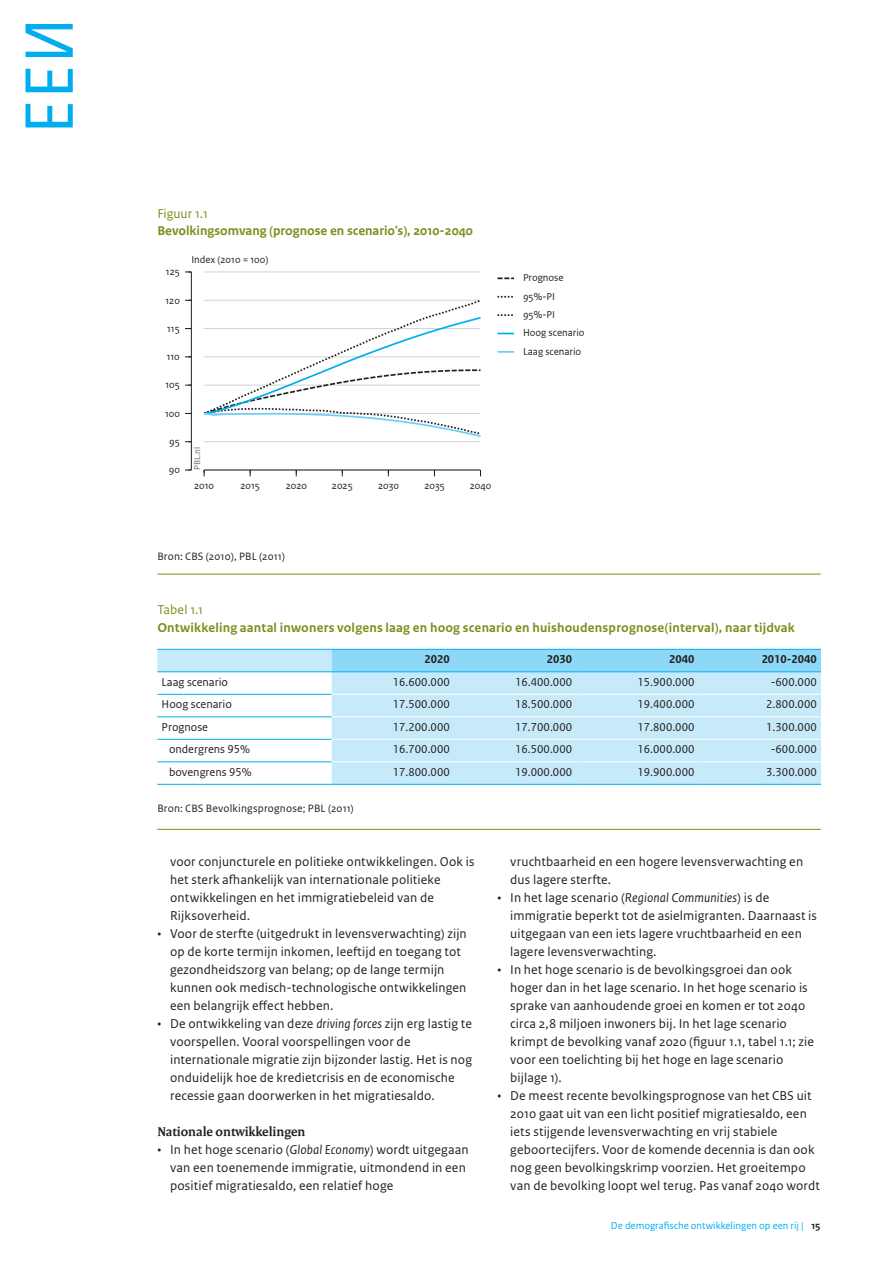
<style>
.page{position:relative;width:893px;height:1263px;background:#fff}
.page>*{position:absolute;margin:0;border:0;box-sizing:border-box;transform-origin:0 0}
.t1{font:13.5px/18px "Rijksoverheid Sans Text";letter-spacing:.01em;color:#231f20}
.Caption_T{font:700 13.5px "Rijksoverheid Sans Text";letter-spacing:.015em;color:#808d1d}
.t2{font:700 13.5px "Rijksoverheid Sans Text TT";color:#808d1d}
.t3{font:700 13.5px "Rijksoverheid Serif";color:#231f20}
.Label_F{font:13.5px "Rijksoverheid Sans Text";color:#808d1d}
.Label_T{font:13.5px "Rijksoverheid Sans Text";letter-spacing:.01em;color:#808d1d}
.N_T{font:12px "Rijksoverheid Sans Text";color:#231f20}
.N_T-2{font:700 12px "Rijksoverheid Sans Text";color:#231f20}
.Source_lijnonder{font:11.25px "Rijksoverheid Sans Text";letter-spacing:.015em;color:#231f20}
.Source_F{font:11.25px "Rijksoverheid Sans Text";letter-spacing:.01em;color:#231f20}
.t4{font:10.5px/18.5px "Rijksoverheid Sans Text TT";color:#231f20}
.Paginanummer{font:10.5px "Rijksoverheid Sans Text";color:#00aeef}
.t5{font:9px "Rijksoverheid Sans Text TT";color:#6c6d70}
.s1{font-style:italic}
.s2{font-weight:700;color:#231f20}
</style>
<div class="page">
<hr style="left:204px;top:441px;width:276px;height:1px;background:#d1d2d4">
<hr style="left:204px;top:272px;width:276px;height:1px;background:#d1d2d4">
<svg style="left:203px;top:300px;width:278px;height:137px"></svg>
<hr style="left:204px;top:470px;width:276px;height:1px;background:#231f20">
<hr style="left:191px;top:272px;width:1px;height:198px;background:#231f20">
<svg style="left:497px;top:277px;width:17px;height:2px"></svg>
<svg style="left:497px;top:296px;width:16px;height:2px"></svg>
<svg style="left:497px;top:314px;width:16px;height:2px"></svg>
<svg style="left:497px;top:333px;width:17px;height:1px"></svg>
<svg style="left:497px;top:351px;width:17px;height:2px"></svg>
<hr style="left:157px;top:574px;width:664px;height:1px;background:#808d1d">
<hr style="left:157px;top:829px;width:664px;height:1px;background:#808d1d">
<svg style="left:157px;top:650px;width:664px;height:134px;fill:#c6eafa"></svg>
<div style="left:332px;top:650px;width:489px;height:21px;background:#8dd7f7"></div>
<hr style="left:157px;top:694px;width:175px;height:1px;background:#00aeef">
<hr style="left:157px;top:716px;width:175px;height:1px;background:#00aeef">
<hr style="left:157px;top:739px;width:175px;height:1px;background:#00aeef">
<hr style="left:157px;top:761px;width:175px;height:1px;background:#00aeef">
<hr style="left:332px;top:694px;width:122px;height:1px;background:#fff">
<hr style="left:454px;top:694px;width:122px;height:1px;background:#fff">
<hr style="left:576px;top:694px;width:123px;height:1px;background:#fff">
<hr style="left:699px;top:694px;width:122px;height:1px;background:#fff">
<hr style="left:332px;top:716px;width:122px;height:1px;background:#fff">
<hr style="left:454px;top:716px;width:122px;height:1px;background:#fff">
<hr style="left:576px;top:716px;width:123px;height:1px;background:#fff">
<hr style="left:699px;top:716px;width:122px;height:1px;background:#fff">
<hr style="left:332px;top:739px;width:122px;height:1px;background:#fff">
<hr style="left:454px;top:739px;width:122px;height:1px;background:#fff">
<hr style="left:576px;top:739px;width:123px;height:1px;background:#fff">
<hr style="left:699px;top:739px;width:122px;height:1px;background:#fff">
<hr style="left:332px;top:761px;width:122px;height:1px;background:#fff">
<hr style="left:454px;top:761px;width:122px;height:1px;background:#fff">
<hr style="left:576px;top:761px;width:123px;height:1px;background:#fff">
<hr style="left:699px;top:761px;width:122px;height:1px;background:#fff">
<hr style="left:157px;top:649px;width:175px;height:1px;background:#00aeef">
<hr style="left:332px;top:649px;width:122px;height:1px;background:#00aeef">
<hr style="left:454px;top:649px;width:122px;height:1px;background:#00aeef">
<hr style="left:576px;top:649px;width:123px;height:1px;background:#00aeef">
<hr style="left:699px;top:649px;width:122px;height:1px;background:#00aeef">
<hr style="left:157px;top:671px;width:175px;height:1px;background:#00aeef">
<hr style="left:332px;top:671px;width:122px;height:1px;background:#00aeef">
<hr style="left:454px;top:671px;width:122px;height:1px;background:#00aeef">
<hr style="left:576px;top:671px;width:123px;height:1px;background:#00aeef">
<hr style="left:699px;top:671px;width:122px;height:1px;background:#00aeef">
<hr style="left:157px;top:784px;width:175px;height:1px;background:#00aeef">
<hr style="left:332px;top:784px;width:122px;height:1px;background:#00aeef">
<hr style="left:454px;top:784px;width:122px;height:1px;background:#00aeef">
<hr style="left:576px;top:784px;width:123px;height:1px;background:#00aeef">
<hr style="left:699px;top:784px;width:122px;height:1px;background:#00aeef">
<p class="Label_F" style="left:157px;top:206px;width:52px">Figuur 1.1</p>
<p class="t2" style="left:157px;top:223px;width:317px">Bevolkingsomvang (prognose en scenario's), 2010-2040</p>
<p class="t4" style="left:166px;top:263px;width:16px">125</p>
<p class="t4" style="left:165px;top:291px;width:16px">120</p>
<p class="t4" style="left:167px;top:319px;width:14px">115</p>
<p class="t4" style="left:167px;top:348px;width:15px">110</p>
<p class="t4" style="left:165px;top:376px;width:16px">105</p>
<p class="t4" style="left:165px;top:404px;width:16px">100</p>
<p class="t4" style="left:169px;top:433px;width:12px">95</p>
<p class="t4" style="left:169px;top:461px;width:13px">90</p>
<p class="t4" style="left:191px;top:250px;width:79px">Index (2010 = 100)</p>
<p class="t5" style="left:192px;top:470px;width:25px;rotate:-90deg">PBL.nl</p>
<p class="t4" style="left:194px;top:477px;width:22px">2010</p>
<p class="t4" style="left:240px;top:477px;width:21px">2015</p>
<p class="t4" style="left:286px;top:477px;width:23px">2020</p>
<p class="t4" style="left:332px;top:477px;width:22px">2025</p>
<p class="t4" style="left:378px;top:477px;width:22px">2030</p>
<p class="t4" style="left:424px;top:477px;width:22px">2035</p>
<p class="t4" style="left:470px;top:477px;width:23px">2040</p>
<p class="Source_F" style="left:157px;top:550px;width:129px">Bron: CBS (2010), PBL (2011)</p>
<p class="t4" style="left:523px;top:269px;width:63px">Prognose<br>95%-PI<br>95%-PI<br>Hoog scenario<br>Laag scenario</p>
<p class="Label_T" style="left:157px;top:602px;width:47px">Tabel 1.1</p>
<p class="Caption_T" style="left:157px;top:620px;width:639px">Ontwikkeling aantal inwoners volgens laag en hoog scenario en huishoudensprognose(interval), naar tijdvak</p>
<p class="N_T-2" style="left:425px;top:652px;width:27px">2020</p>
<p class="N_T-2" style="left:547px;top:652px;width:27px">2030</p>
<p class="N_T-2" style="left:669px;top:652px;width:27px">2040</p>
<p class="N_T-2" style="left:762px;top:652px;width:57px">2010-2040</p>
<p class="N_T" style="left:162px;top:675px;width:68px">Laag scenario</p>
<p class="N_T" style="left:393px;top:675px;width:58px">16.600.000</p>
<p class="N_T" style="left:515px;top:675px;width:58px">16.400.000</p>
<p class="N_T" style="left:637px;top:675px;width:58px">15.900.000</p>
<p class="N_T" style="left:771px;top:675px;width:47px">-600.000</p>
<p class="N_T" style="left:162px;top:697px;width:72px">Hoog scenario</p>
<p class="N_T" style="left:393px;top:697px;width:58px">17.500.000</p>
<p class="N_T" style="left:515px;top:697px;width:58px">18.500.000</p>
<p class="N_T" style="left:637px;top:697px;width:58px">19.400.000</p>
<p class="N_T" style="left:766px;top:697px;width:52px">2.800.000</p>
<p class="N_T" style="left:162px;top:720px;width:48px">Prognose</p>
<p class="N_T" style="left:393px;top:720px;width:58px">17.200.000</p>
<p class="N_T" style="left:515px;top:720px;width:58px">17.700.000</p>
<p class="N_T" style="left:637px;top:720px;width:58px">17.800.000</p>
<p class="N_T" style="left:766px;top:720px;width:52px">1.300.000</p>
<p class="N_T" style="left:169px;top:742px;width:83px">ondergrens 95%</p>
<p class="N_T" style="left:393px;top:742px;width:58px">16.700.000</p>
<p class="N_T" style="left:515px;top:742px;width:58px">16.500.000</p>
<p class="N_T" style="left:637px;top:742px;width:58px">16.000.000</p>
<p class="N_T" style="left:771px;top:742px;width:47px">-600.000</p>
<p class="N_T" style="left:169px;top:765px;width:84px">bovengrens 95%</p>
<p class="N_T" style="left:393px;top:765px;width:58px">17.800.000</p>
<p class="N_T" style="left:515px;top:765px;width:58px">19.000.000</p>
<p class="N_T" style="left:637px;top:765px;width:58px">19.900.000</p>
<p class="N_T" style="left:766px;top:765px;width:52px">3.300.000</p>
<p class="Source_lijnonder" style="left:157px;top:802px;width:198px">Bron: CBS Bevolkingsprognose; PBL (2011)</p>
<p class="t1" style="left:170px;top:853px;width:306px">voor conjuncturele en politieke ontwikkelingen. Ook is het sterk afhankelijk van internationale politieke ontwikkelingen en het immigratiebeleid van de Rijksoverheid.</p>
<p class="t1" style="left:170px;top:925px;width:298px;text-indent:-13px">• Voor de sterfte (uitgedrukt in levensverwachting) zijn op de korte termijn inkomen, leeftijd en toegang tot gezondheidszorg van belang; op de lange termijn kunnen ook medisch-technologische ontwikkelingen een belangrijk effect hebben.</p>
<p class="t1" style="left:170px;top:1015px;width:303px;text-indent:-13px">• De ontwikkeling van deze <span class="s1">driving forces</span> zijn erg lastig te voorspellen. Vooral voorspellingen voor de internationale migratie zijn bijzonder lastig. Het is nog onduidelijk hoe de kredietcrisis en de economische recessie gaan doorwerken in het migratiesaldo.</p>
<h4 class="t3" style="left:157px;top:1123px;width:150px">Nationale ontwikkelingen</h4>
<p class="t1" style="left:170px;top:1141px;width:300px;text-indent:-13px">• In het hoge scenario (<span class="s1">Global Economy</span>) wordt uitgegaan van een toenemende immigratie, uitmondend in een positief migratiesaldo, een relatief hoge</p>
<p class="t1" style="left:510px;top:853px;width:294px">vruchtbaarheid en een hogere levensverwachting en dus lagere sterfte.</p>
<p class="t1" style="left:510px;top:889px;width:308px;text-indent:-13px">• In het lage scenario (<span class="s1">Regional Communities</span>) is de immigratie beperkt tot de asielmigranten. Daarnaast is uitgegaan van een iets lagere vruchtbaarheid en een lagere levensverwachting.</p>
<p class="t1" style="left:510px;top:961px;width:305px;text-indent:-13px">• In het hoge scenario is de bevolkingsgroei dan ook hoger dan in het lage scenario. In het hoge scenario is sprake van aanhoudende groei en komen er tot 2040 circa 2,8 miljoen inwoners bij. In het lage scenario krimpt de bevolking vanaf 2020 (figuur 1.1, tabel 1.1; zie voor een toelichting bij het hoge en lage scenario bijlage 1).</p>
<p class="t1" style="left:510px;top:1087px;width:311px;text-indent:-13px">• De meest recente bevolkingsprognose van het CBS uit 2010 gaat uit van een licht positief migratiesaldo, een iets stijgende levensverwachting en vrij stabiele geboortecijfers. Voor de komende decennia is dan ook nog geen bevolkingskrimp voorzien. Het groeitempo van de bevolking loopt wel terug. Pas vanaf 2040 wordt</p>
<p class="Paginanummer" style="left:611px;top:1219px;width:211px">De demografische ontwikkelingen op een rij | <span class="s2">15</span></p>
</div>
